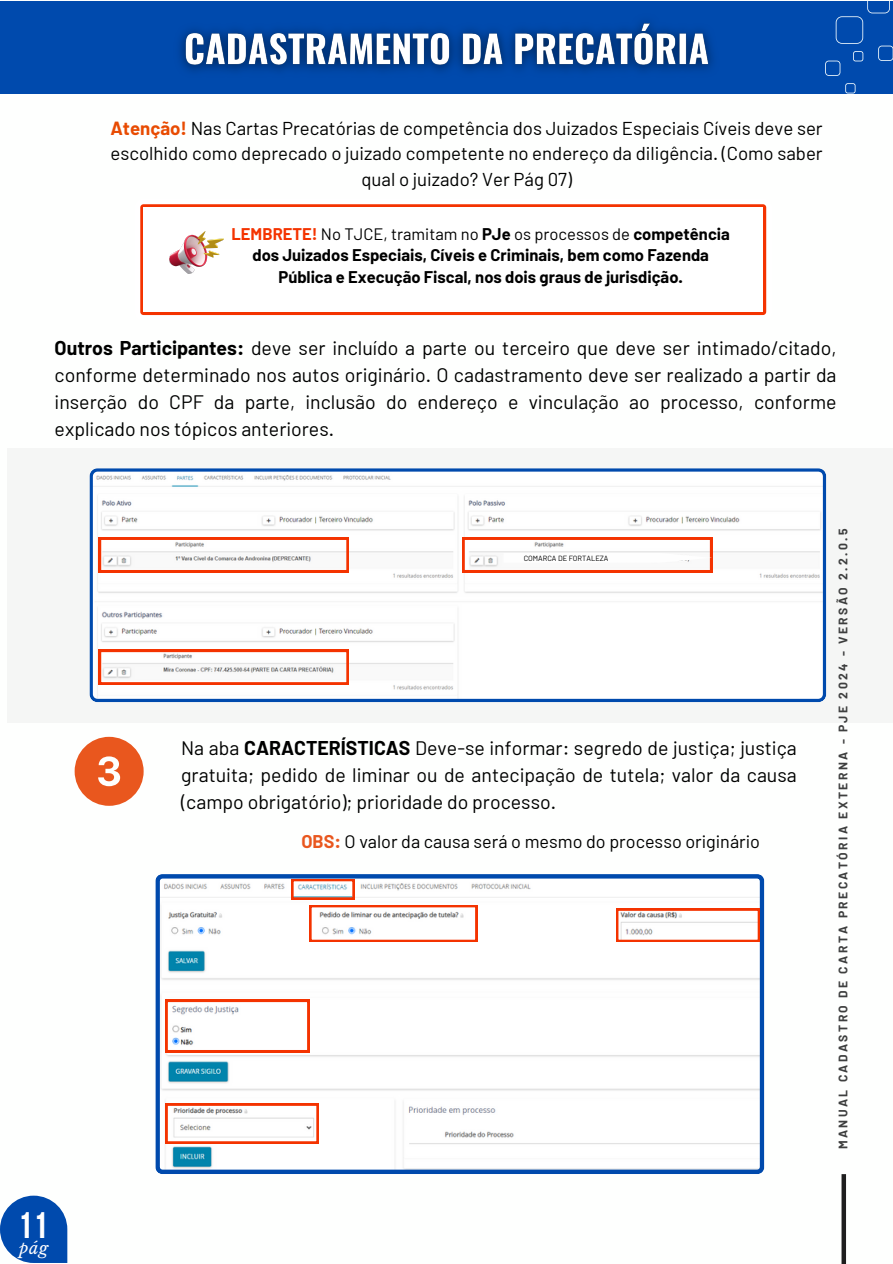
<style>
.page{position:relative;width:893px;height:1264px;background:#fff}
.page>*{position:absolute;margin:0;border:0;box-sizing:border-box;transform-origin:0 0}
.t1{font:700 36.75px "Bebas Neue";color:#fff}
.t2{font:19.5px/27px "Barlow";color:#000;text-align:justify}
.t3{font:18.6px/25.8px "Barlow";color:#000;text-align:center}
.t4{font:18px "Barlow";color:#000}
.t5{font:700 16.5px/21.8px "Barlow";color:#000;text-align:center}
.t6{font:italic 16.5px "Libre Baskerville";color:#fff}
.t7{font:700 12.15px "Barlow";letter-spacing:.2em;color:#3e3f3f}
.t8{font:7.5px "Barlow";color:#000}
.s1{font-weight:700;color:#e84b02}
.s2{color:#f43300}
.s3{font-weight:400}
.s4{font-weight:700}
.s5{font-weight:700;color:#e9571e}
</style>
<div class="page">
<div style="left:841px;top:1174px;width:5px;height:89px;background:#1e1e1e"></div>
<svg style="left:0;top:1195px;width:67px;height:67px"></svg>
<div style="left:0;top:1px;width:892px;height:92px;background:#004aad"></div>
<svg style="left:825px;top:1px;width:67px;height:75px"></svg>
<svg style="left:845px;top:83px;width:10px;height:10px"></svg>
<div style="left:7px;top:448px;width:885px;height:274px;background:#f5f6f5"></div>
<svg style="left:89px;top:468px;width:737px;height:234px"></svg>
<svg style="left:99px;top:537px;width:249px;height:35px"></svg>
<svg style="left:99px;top:650px;width:249px;height:34px"></svg>
<svg style="left:75px;top:736px;width:68px;height:69px"></svg>
<svg style="left:155px;top:874px;width:609px;height:300px"></svg>
<svg style="left:291px;top:879px;width:63px;height:20px"></svg>
<svg style="left:309px;top:905px;width:168px;height:36px"></svg>
<svg style="left:616px;top:908px;width:143px;height:33px"></svg>
<svg style="left:165px;top:1103px;width:153px;height:39px"></svg>
<svg style="left:165px;top:999px;width:144px;height:53px"></svg>
<svg style="left:462px;top:537px;width:250px;height:35px"></svg>
<svg style="left:140px;top:204px;width:626px;height:111px;background:#f44010"></svg>
<div style="left:143px;top:207px;width:619px;height:105px;background:#fff"></div>
<img style="left:169px;top:232px;width:54px;height:41px">
<img style="left:179px;top:22px;width:534px;height:50px">
<p class="t3" style="left:110px;top:114px;width:713px"><span class="s1">Atenção!</span> Nas Cartas Precatórias de competência dos Juizados Especiais Cíveis deve ser escolhido como deprecado o juizado competente no endereço da diligência. (Como saber qual o juizado? Ver Pág 07)</p>
<p class="t5" style="left:231px;top:222px;width:500px"><span class="s2">LEMBRETE!</span> <span class="s3">No TJCE, tramitam no</span> PJe <span class="s3">os processos de</span> competência dos Juizados Especiais, Cíveis e Criminais, bem como Fazenda<br>Pública e Execução Fiscal, nos dois graus de jurisdição.</p>
<p class="t2" style="left:55px;top:333px;width:783px"><span class="s4">Outros Participantes:</span> deve ser incluído a parte ou terceiro que deve ser intimado/citado, conforme determinado nos autos originário. O cadastramento deve ser realizado a partir da inserção do CPF da parte, inclusão do endereço e vinculação ao processo, conforme explicado nos tópicos anteriores.</p>
<h1 class="t1" style="left:18px;top:1210px;width:31px">11</h1>
<p class="t6" style="left:19px;top:1238px;width:31px">pág</p>
<p class="t8" style="left:523px;top:553px;width:86px">COMARCA DE FORTALEZA</p>
<p class="t2" style="left:181px;top:733px;width:617px">Na aba <span class="s4">CARACTERÍSTICAS</span> Deve-se informar: segredo de justiça; justiça gratuita; pedido de liminar ou de antecipação de tutela; valor da causa (campo obrigatório); prioridade do processo.</p>
<p class="t4" style="left:301px;top:830px;width:460px"><span class="s5">OBS:</span> O valor da causa será o mesmo do processo originário</p>
<p class="t7" style="left:835px;top:1149px;width:622px;rotate:-90deg">MANUAL CADASTRO DE CARTA PRECATÓRIA EXTERNA - PJE 2024 - VERSÃO 2.2.0.5</p>
</div>
